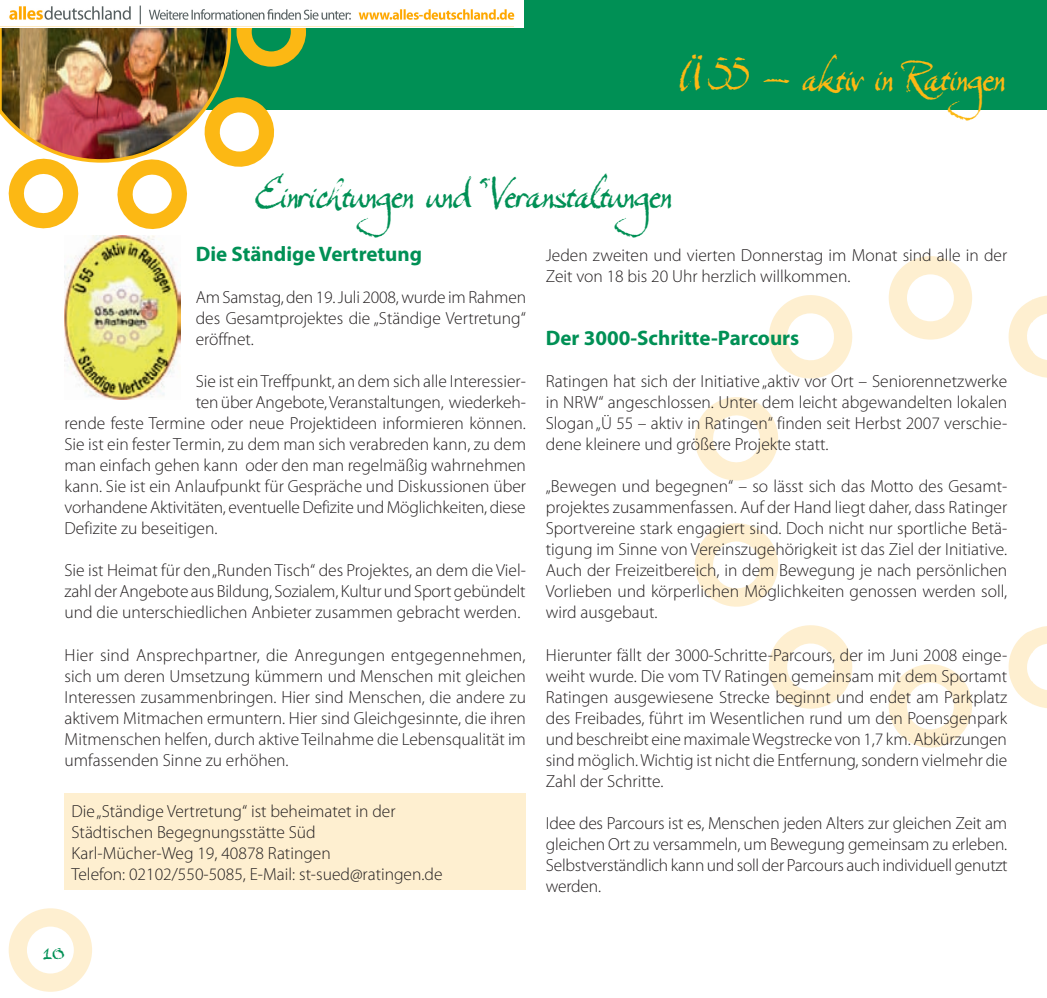
<style>
.page{position:relative;width:1047px;height:998px;background:#fff}
.page>*{position:absolute;margin:0;border:0;box-sizing:border-box;transform-origin:0 0}
.t1{font:45.5px "Expectation Std";color:#009055}
.t2{font:45.5px "Expectation Std";color:#fcb814}
.t3{font:26.25px "Expectation Std";color:#009055}
.t4{font:700 21px "Myriad Pro";color:#009055}
.t5{font:300 17.5px/21px "Myriad Pro";color:#231f20;text-align:justify}
</style>
<div class="page">
<div style="left:0;top:0;width:1032px;height:109px;background:#009055"></div>
<img style="left:0;top:28px;width:306px;height:201px">
<svg style="left:9px;top:908px;width:83px;height:83px"></svg>
<svg style="left:888px;top:256px;width:84px;height:83px"></svg>
<svg style="left:769px;top:295px;width:84px;height:84px"></svg>
<svg style="left:695px;top:397px;width:83px;height:84px"></svg>
<svg style="left:695px;top:523px;width:83px;height:84px"></svg>
<svg style="left:769px;top:625px;width:84px;height:84px"></svg>
<svg style="left:888px;top:664px;width:84px;height:83px"></svg>
<div style="left:1032px;top:0;width:15px;height:109px;background:#009055"></div>
<svg style="left:1008px;top:626px;width:39px;height:82px"></svg>
<svg style="left:1008px;top:295px;width:39px;height:83px"></svg>
<div style="left:64px;top:793px;width:462px;height:96px;background:#feefd0"></div>
<img style="left:64px;top:236px;width:117px;height:163px">
<img style="left:0;top:0;width:523px;height:28px">
<h1 class="t2" style="left:681px;top:48px;width:325px">Ü 55 – aktiv in Ratingen</h1>
<h1 class="t1" style="left:258px;top:164px;width:415px">Einrichtungen und Veranstaltungen</h1>
<p class="t4" style="left:196px;top:242px;width:228px">Die Ständige Vertretung</p>
<p class="t5" style="left:196px;top:287px;width:332px">Am Samstag, den 19. Juli 2008, wurde im Rahmen des Gesamtprojektes die „Ständige Vertretung“ eröffnet.</p>
<p class="t5" style="left:196px;top:371px;width:332px">Sie ist ein Treffpunkt, an dem sich alle Interessier-</p>
<p class="t5" style="left:196px;top:392px;width:332px">ten über Angebote, Veranstaltungen, wiederkeh-</p>
<p class="t5" style="left:64px;top:413px;width:463px">rende feste Termine oder neue Projekt-ideen informieren können.</p>
<p class="t5" style="left:64px;top:434px;width:463px">Sie ist ein fester Termin, zu dem man sich verabreden kann, zu dem</p>
<p class="t5" style="left:64px;top:455px;width:463px">man einfach gehen kann oder den man regelmäßig wahrnehmen</p>
<p class="t5" style="left:64px;top:476px;width:463px">kann. Sie ist ein Anlaufpunkt für Gespräche und Diskussionen über</p>
<p class="t5" style="left:64px;top:497px;width:463px">vorhandene Aktivitäten, eventuelle Defizite und Möglichkeiten, diese</p>
<p class="t5" style="left:64px;top:518px;width:154px">Defizite zu beseitigen.</p>
<p class="t5" style="left:64px;top:560px;width:463px">Sie ist Heimat für den „Runden Tisch“ des Projektes, an dem die Viel&shy;zahl der Angebote aus Bildung, Sozialem, Kultur und Sport gebündelt und die unterschiedlichen Anbieter zusammen gebracht werden.</p>
<p class="t5" style="left:64px;top:644px;width:463px">Hier sind Ansprechpartner, die Anregungen entgegennehmen, sich um deren Umsetzung kümmern und Menschen mit gleichen Interessen zusammenbringen. Hier sind Menschen, die andere zu aktivem Mitmachen ermuntern. Hier sind Gleichgesinnte, die ihren Mitmenschen helfen, durch aktive Teilnahme die Lebensqualität im umfassenden Sinne zu erhöhen.</p>
<p class="t5" style="left:71px;top:800px;width:372px;text-align:left">Die „Ständige Vertretung“ ist beheimatet in der Städtischen Begegnungsstätte Süd<br>Karl-Mücher-Weg 19, 40878 Ratingen<br>Telefon: 02102/550-5085, E-Mail: st-sued@ratingen.de</p>
<p class="t5" style="left:546px;top:245px;width:463px">Jeden zweiten und vierten Donnerstag im Monat sind alle in der<br>Zeit von 18 bis 20 Uhr herzlich willkommen.</p>
<p class="t4" style="left:546px;top:326px;width:255px">Der 3000-Schritte-Parcours</p>
<p class="t5" style="left:546px;top:371px;width:463px">Ratingen hat sich der Initiative „aktiv vor Ort – Seniorennetzwerke in NRW“ angeschlossen. Unter dem leicht abgewandelten lokalen Slogan „Ü 55 – aktiv in Ratingen“ finden seit Herbst 2007 verschie&shy;dene kleinere und größere Projekte statt.</p>
<p class="t5" style="left:546px;top:476px;width:463px">„Bewegen und begegnen“ – so lässt sich das Motto des Gesamt&shy;projektes zusammenfassen. Auf der Hand liegt daher, dass Ratinger Sportvereine stark engagiert sind. Doch nicht nur sportliche Betä&shy;tigung im Sinne von Vereinszugehörigkeit ist das Ziel der Initiative.<br>Auch der Freizeitbereich, in dem Bewegung je nach persönlichen Vorlieben und körperlichen Möglichkeiten genossen werden soll, wird ausgebaut.</p>
<p class="t5" style="left:546px;top:644px;width:463px">Hierunter fällt der 3000-Schritte-Parcours, der im Juni 2008 einge&shy;weiht wurde. Die vom TV Ratingen gemeinsam mit dem Sportamt Ratingen ausgewiesene Strecke beginnt und endet am Parkplatz des Freibades, führt im Wesentlichen rund um den Poensgenpark und beschreibt eine maximale Wegstrecke von 1,7 km. Abkürzungen sind möglich. Wichtig ist nicht die Entfernung, sondern vielmehr die Zahl der Schritte.</p>
<p class="t5" style="left:546px;top:812px;width:463px">Idee des Parcours ist es, Menschen jeden Alters zur gleichen Zeit am gleichen Ort zu versammeln, um Bewegung gemeinsam zu erleben.<br>Selbstverständlich kann und soll der Parcours auch individuell genutzt werden.</p>
<h2 class="t3" style="left:43px;top:933px;width:23px">10</h2>
</div>
